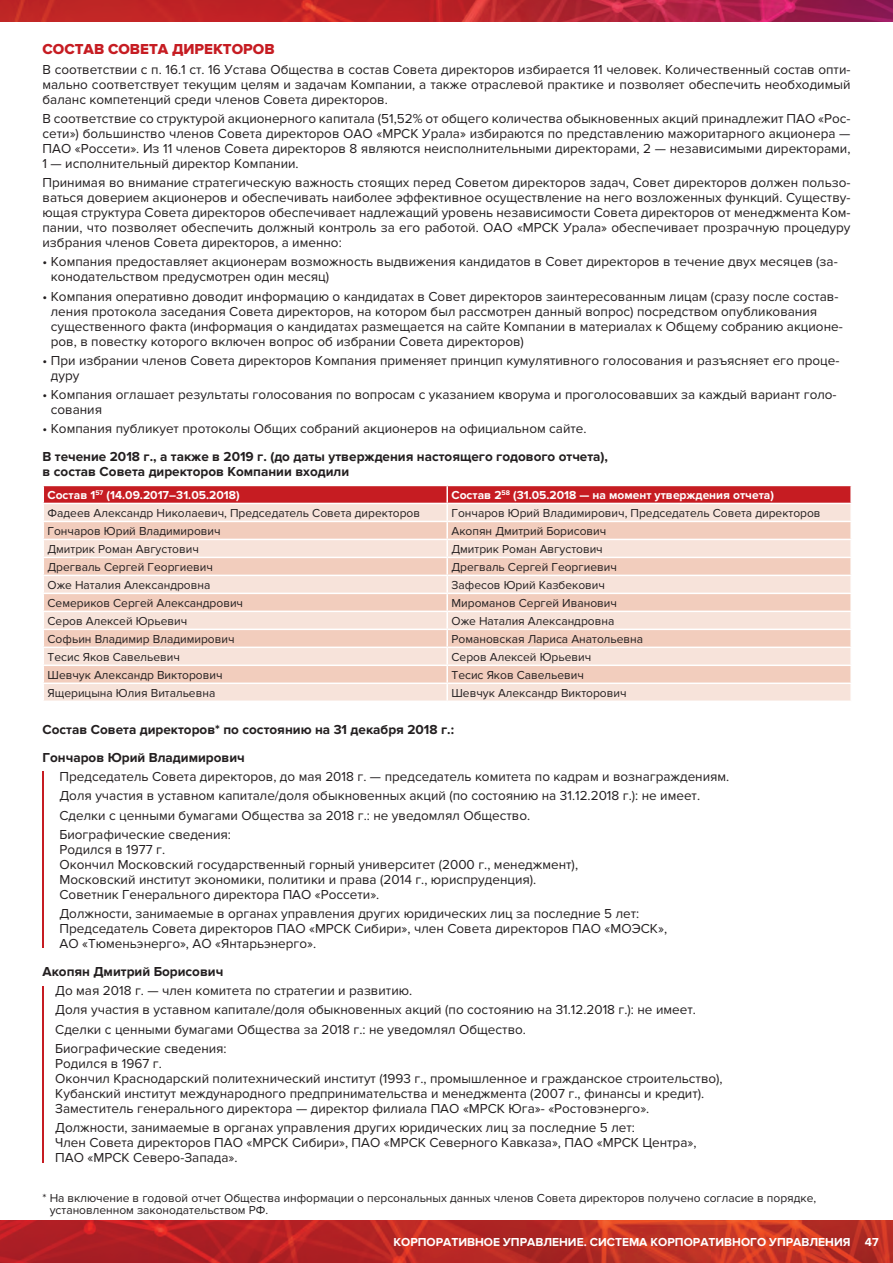
<style>
.page{position:relative;width:893px;height:1263px;background:#fff}
.page>*{position:absolute;margin:0;border:0;box-sizing:border-box;transform-origin:0 0}
.podpodzag{font:15px "Proxima Nova Extrabld";color:#c61c22}
.text{font:13.5px/15px "Proxima Nova";color:#231f20}
.bold{font:700 13.5px/15px "Proxima Nova";color:#231f20}
.tabl{font:12px/12px "Proxima Nova";color:#231f20}
.tablbold{font:700 12px "Proxima Nova";color:#fff}
</style>
<div class="page">
<img style="left:0;top:1220px;width:893px;height:43px">
<img style="left:0;top:0;width:893px;height:21px">
<svg style="left:43px;top:485px;width:809px;height:215px;background:#f1cdc4"></svg>
<hr style="left:43px;top:772px;width:1px;height:176px;background:#c61c22">
<hr style="left:43px;top:986px;width:1px;height:176px;background:#c61c22">
<p class="podpodzag" style="left:43px;top:41px;width:233px">СОСТАВ СОВЕТА ДИРЕКТОРОВ</p>
<p class="text" style="left:43px;top:62px;width:809px;text-align:justify">В соответствии с п. 16.1 ст. 16 Устава Общества в состав Совета директоров избирается 11 человек. Количественный состав опти&shy;мально соответствует текущим целям и задачам Компании, а также отраслевой практике и позволяет обеспечить необходимый баланс компетенций среди членов Совета директоров.</p>
<p class="text" style="left:43px;top:111px;width:809px;text-align:justify">В соответствие со структурой акционерного капитала (51,52% от общего количества обыкновенных акций принадлежит ПАО «Рос&shy;сети») большинство членов Совета директоров ОАО «МРСК Урала» избираются по представлению мажоритарного акционера — ПАО «Россети». Из 11 членов Совета директоров 8 являются неисполнительными директорами, 2 — независимыми директорами, 1 — исполнительный директор Компании.</p>
<p class="text" style="left:43px;top:175px;width:809px;text-align:justify">Принимая во внимание стратегическую важность стоящих перед Советом директоров задач, Совет директоров должен пользо&shy;ваться доверием акционеров и обеспечивать наиболее эффективное осуществление на него возложенных функций. Существу&shy;ющая структура Совета директоров обеспечивает надлежащий уровень независимости Совета директоров от менеджмента Ком&shy;пании, что позволяет обеспечить должный контроль за его работой. ОАО «МРСК Урала» обеспечивает прозрачную процедуру избрания членов Совета директоров, а именно:</p>
<p class="text" style="left:51px;top:255px;width:788px;text-indent:-8px">• Компания предоставляет акционерам возможность выдвижения кандидатов в Совет директоров в течение двух месяцев (за&shy;конодательством предусмотрен один месяц)</p>
<p class="text" style="left:51px;top:289px;width:793px;text-indent:-8px">• Компания оперативно доводит информацию о кандидатах в Совет директоров заинтересованным лицам (сразу после состав&shy;ления протокола заседания Совета директоров, на котором был рассмотрен данный вопрос) посредством опубликования существенного факта (информация о кандидатах размещается на сайте Компании в материалах к Общему собранию акционе&shy;ров, в повестку которого включен вопрос об избрании Совета директоров)</p>
<p class="text" style="left:51px;top:353px;width:790px;text-indent:-8px">• При избрании членов Совета директоров Компания применяет принцип кумулятивного голосования и разъясняет его проце&shy;дуру</p>
<p class="text" style="left:51px;top:387px;width:787px;text-indent:-8px">• Компания оглашает результаты голосования по вопросам с указанием кворума и проголосовавших за каждый вариант голо&shy;сования</p>
<p class="text" style="left:43px;top:422px;width:546px">• Компания публикует протоколы Общих собраний акционеров на официальном сайте.</p>
<p class="bold" style="left:43px;top:449px;width:567px">В течение 2018 г., а также в 2019 г. (до даты утверждения настоящего годового отчета), в состав Совета директоров Компании входили</p>
<p class="tablbold" style="left:48px;top:488px;width:194px">Состав 1<sup>57</sup> (14.09.2017–31.05.2018)</p>
<p class="tablbold" style="left:451px;top:488px;width:324px">Состав 2<sup>58</sup> (31.05.2018 — на момент утверждения отчета)</p>
<p class="tabl" style="left:48px;top:507px;width:374px">Фадеев Александр Николаевич, Председатель Совета директоров</p>
<p class="tabl" style="left:451px;top:507px;width:371px">Гончаров Юрий Владимирович, Председатель Совета директоров</p>
<p class="tabl" style="left:48px;top:525px;width:175px">Гончаров Юрий Владимирович</p>
<p class="tabl" style="left:451px;top:525px;width:156px">Акопян Дмитрий Борисович</p>
<p class="tabl" style="left:48px;top:543px;width:153px">Дмитрик Роман Августович</p>
<p class="tabl" style="left:451px;top:543px;width:153px">Дмитрик Роман Августович</p>
<p class="tabl" style="left:48px;top:561px;width:167px">Дрегваль Сергей Георгиевич</p>
<p class="tabl" style="left:451px;top:561px;width:167px">Дрегваль Сергей Георгиевич</p>
<p class="tabl" style="left:48px;top:579px;width:164px">Оже Наталия Александровна</p>
<p class="tabl" style="left:451px;top:579px;width:155px">Зафесов Юрий Казбекович</p>
<p class="tabl" style="left:48px;top:597px;width:197px">Семериков Сергей Александрович</p>
<p class="tabl" style="left:451px;top:597px;width:167px">Мироманов Сергей Иванович</p>
<p class="tabl" style="left:48px;top:615px;width:141px">Серов Алексей Юрьевич</p>
<p class="tabl" style="left:451px;top:615px;width:164px">Оже Наталия Александровна</p>
<p class="tabl" style="left:48px;top:633px;width:188px">Софьин Владимир Владимирович</p>
<p class="tabl" style="left:451px;top:633px;width:193px">Романовская Лариса Анатольевна</p>
<p class="tabl" style="left:48px;top:651px;width:134px">Тесис Яков Савельевич</p>
<p class="tabl" style="left:451px;top:651px;width:141px">Серов Алексей Юрьевич</p>
<p class="tabl" style="left:48px;top:669px;width:177px">Шевчук Александр Викторович</p>
<p class="tabl" style="left:451px;top:669px;width:134px">Тесис Яков Савельевич</p>
<p class="tabl" style="left:48px;top:687px;width:169px">Ящерицына Юлия Витальевна</p>
<p class="tabl" style="left:451px;top:687px;width:177px">Шевчук Александр Викторович</p>
<p class="bold" style="left:43px;top:722px;width:413px">Состав Совета директоров* по состоянию на 31 декабря 2018 г.:</p>
<p class="bold" style="left:43px;top:750px;width:204px">Гончаров Юрий Владимирович</p>
<p class="text" style="left:60px;top:769px;width:671px">Председатель Совета директоров, до мая 2018 г. — председатель комитета по кадрам и вознаграждениям.</p>
<p class="text" style="left:60px;top:788px;width:642px">Доля участия в уставном капитале/доля обыкновенных акций (по состоянию на 31.12.2018 г.): не имеет.</p>
<p class="text" style="left:60px;top:808px;width:472px">Сделки с ценными бумагами Общества за 2018 г.: не уведомлял Общество.</p>
<p class="text" style="left:60px;top:827px;width:520px">Биографические сведения:<br>Родился в 1977 г.<br>Окончил Московский государственный горный университет (2000 г., менеджмент), Московский институт экономики, политики и права (2014 г., юриспруденция).<br>Советник Генерального директора ПАО «Россети».</p>
<p class="text" style="left:60px;top:906px;width:609px">Должности, занимаемые в органах управления других юридических лиц за последние 5 лет:<br>Председатель Совета директоров ПАО «МРСК Сибири», член Совета директоров ПАО «МОЭСК»,<br>АО «Тюменьэнерго», АО «Янтарьэнерго».</p>
<p class="bold" style="left:43px;top:964px;width:182px">Акопян Дмитрий Борисович</p>
<p class="text" style="left:55px;top:983px;width:358px">До мая 2018 г. — член комитета по стратегии и развитию.</p>
<p class="text" style="left:55px;top:1002px;width:642px">Доля участия в уставном капитале/доля обыкновенных акций (по состоянию на 31.12.2018 г.): не имеет.</p>
<p class="text" style="left:55px;top:1022px;width:472px">Сделки с ценными бумагами Общества за 2018 г.: не уведомлял Общество.</p>
<p class="text" style="left:55px;top:1041px;width:669px">Биографические сведения:<br>Родился в 1967 г.<br>Окончил Краснодарский политехнический институт (1993 г., промышленное и гражданское строительство), Кубанский институт международного предпринимательства и менеджмента (2007 г., финансы и кредит).<br>Заместитель генерального директора — директор филиала ПАО «МРСК Юга»- «Ростовэнерго».</p>
<p class="text" style="left:55px;top:1120px;width:643px">Должности, занимаемые в органах управления других юридических лиц за последние 5 лет:<br>Член Совета директоров ПАО «МРСК Сибири», ПАО «МРСК Северного Кавказа», ПАО «МРСК Центра»,<br>ПАО «МРСК Северо-Запада».</p>
<p class="tabl" style="left:50px;top:1192px;width:768px;text-indent:-7px">* На включение в годовой отчет Общества информации о персональных данных членов Совета директоров получено согласие в порядке, установленном законодательством РФ.</p>
<p class="tablbold" style="left:394px;top:1235px;width:458px">КОРПОРАТИВНОЕ УПРАВЛЕНИЕ. СИСТЕМА КОРПОРАТИВНОГО УПРАВЛЕНИЯ</p>
<p class="tablbold" style="left:865px;top:1235px;width:15px">47</p>
</div>
